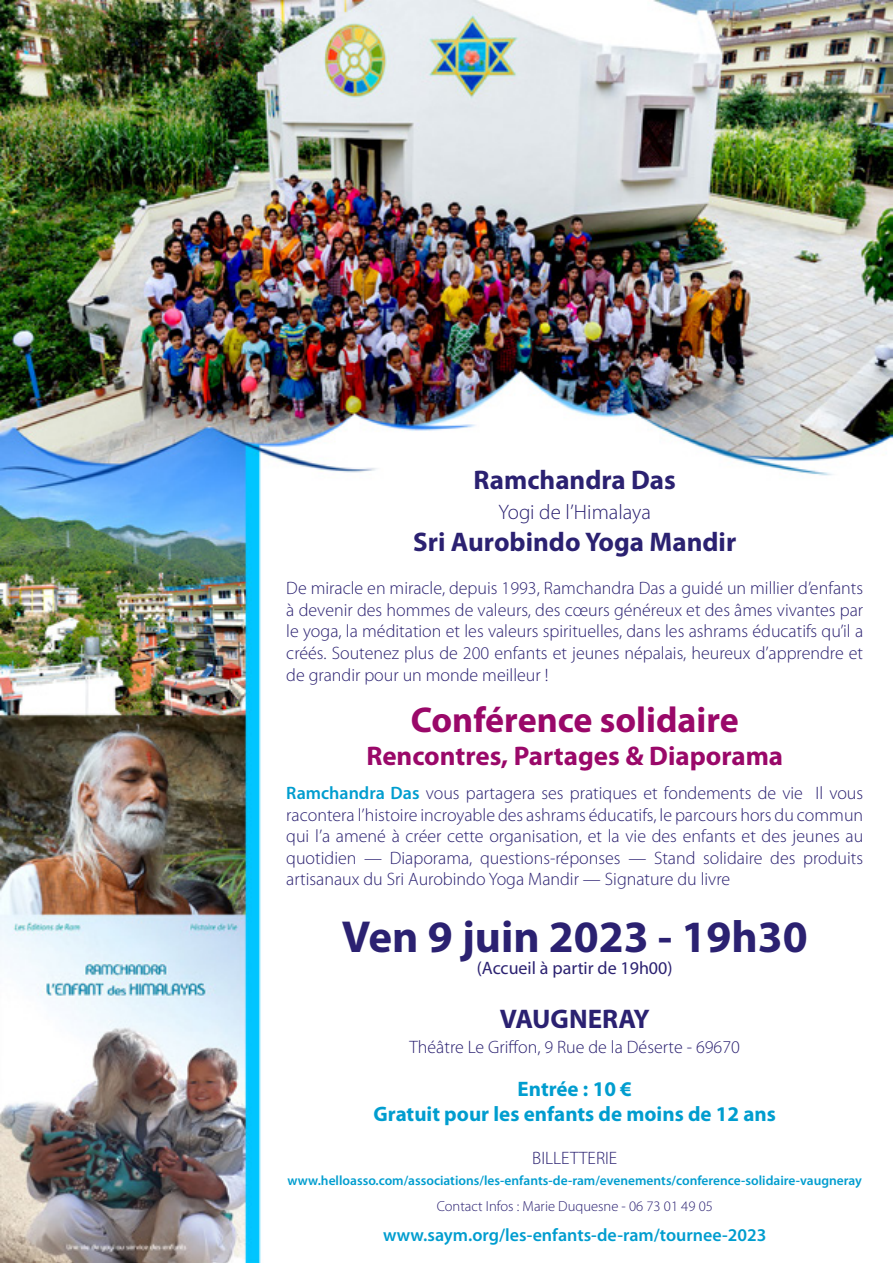
<style>
.page{position:relative;width:893px;height:1263px;background:#fff}
.page>*{position:absolute;margin:0;border:0;box-sizing:border-box;transform-origin:0 0}
.t1{font:700 45px "Myriad Pro";color:#2b2171}
.t2{font:700 36px "Myriad Pro";color:#9a0869}
.t3{font:700 27px "Myriad Pro";color:#2b2171}
.t4{font:700 27px "Myriad Pro";color:#9a0869}
.t5{font:700 21px/25.2px "Myriad Pro";color:#009dcf;text-align:center}
.t6{font:300 21px "Myriad Pro";color:#2b2171}
.t7{font:300 18px/21.6px "Myriad Pro";color:#2b2171;text-align:justify}
.t8{font:600 18px "Myriad Pro";color:#009dcf}
.t9{font:18px "Myriad Pro";color:#2b2171}
.t10{font:300 14.55px "Myriad Pro";color:#2b2171}
.t11{font:600 13.5px "Myriad Pro";color:#009dcf}
.s1{font-weight:600;color:#009dcf}
</style>
<div class="page">
<img style="left:0;top:0;width:893px;height:1263px">
<h3 class="t3" style="left:474px;top:463px;width:204px">Ramchandra Das</h3>
<p class="t6" style="left:498px;top:500px;width:154px">Yogi de l’Himalaya</p>
<h3 class="t3" style="left:413px;top:525px;width:325px">Sri Aurobindo Yoga Mandir</h3>
<p class="t7" style="left:286px;top:578px;width:578px">De miracle en miracle, depuis 1993, Ramchandra Das a guidé un millier d’enfants à devenir des hommes de valeurs, des cœurs généreux et des âmes vivantes par le yoga, la méditation et les valeurs spirituelles, dans les ashrams éducatifs qu’il a créés. Soutenez plus de 200 enfants et jeunes népalais, heureux d’apprendre et de grandir pour un monde meilleur !</p>
<h2 class="t2" style="left:411px;top:697px;width:330px">Conférence solidaire</h2>
<h3 class="t4" style="left:366px;top:738px;width:418px">Rencontres, Partages &amp; Diaporama</h3>
<p class="t7" style="left:286px;top:782px;width:578px"><span class="s1">Ramchandra Das</span> vous partagera ses pratiques et fondements de vie Il vous racontera l’histoire incroyable des ashrams éducatifs, le parcours hors du commun qui l’a amené à créer cette organisation, et la vie des enfants et des jeunes au quotidien — Diaporama, questions-réponses — Stand solidaire des produits artisanaux du Sri Aurobindo Yoga Mandir — Signature du livre</p>
<h1 class="t1" style="left:342px;top:908px;width:467px">Ven 9 juin 2023 - 19h30</h1>
<p class="t9" style="left:477px;top:957px;width:197px">(Accueil à partir de 19h00)</p>
<h3 class="t3" style="left:500px;top:1001px;width:152px">VAUGNERAY</h3>
<p class="t7" style="left:410px;top:1037px;width:332px">Théâtre Le Griffon, 9 Rue de la Déserte - 69670</p>
<p class="t5" style="left:374px;top:1075px;width:404px">Entrée : 10 €<br>Gratuit pour les enfants de moins de 12 ans</p>
<p class="t7" style="left:532px;top:1147px;width:87px">BILLETTERIE</p>
<p class="t11" style="left:288px;top:1172px;width:576px">www.helloasso.com/associations/les-enfants-de-ram/evenements/conference-solidaire-vaugneray</p>
<p class="t10" style="left:437px;top:1198px;width:278px">Contact Infos : Marie Duquesne - 06 73 01 49 05</p>
<p class="t8" style="left:383px;top:1224px;width:385px">www.saym.org/les-enfants-de-ram/tournee-2023</p>
</div>
